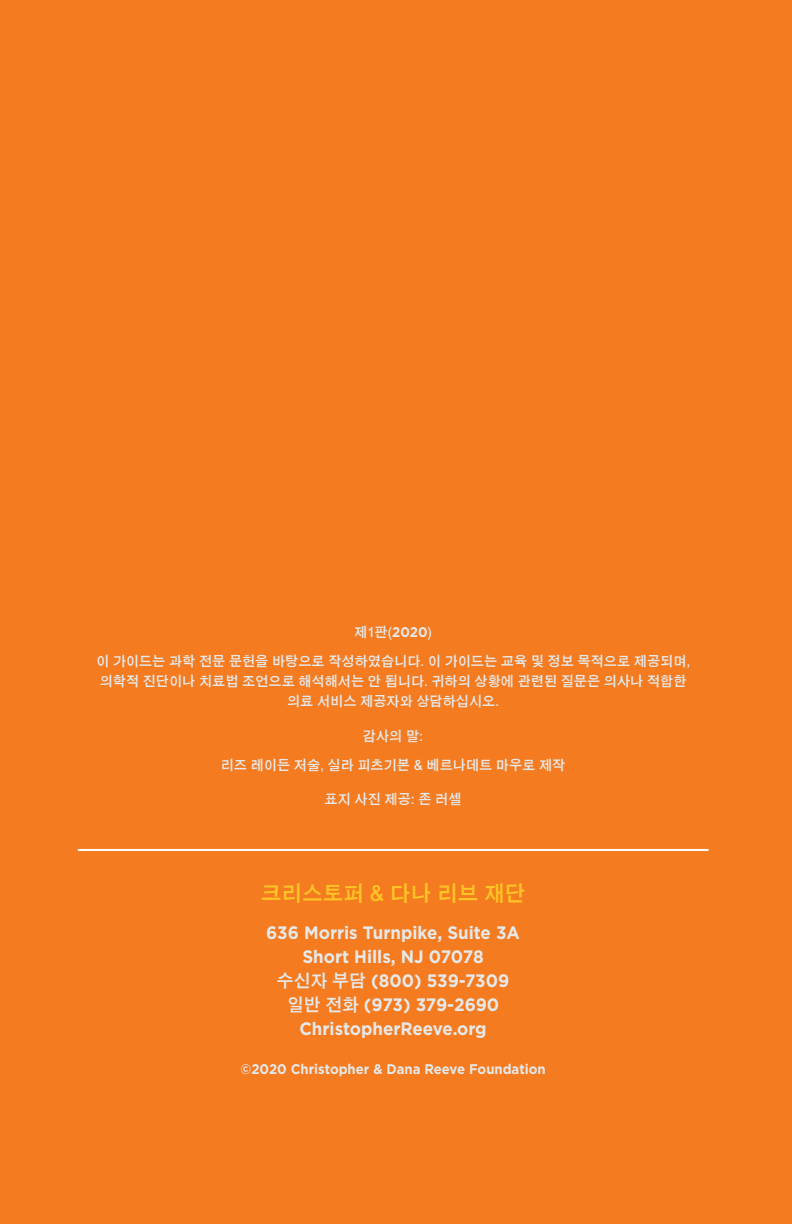
<style>
.page{position:relative;width:792px;height:1224px;background:#f47b20}
.page>*{position:absolute;margin:0;border:0;box-sizing:border-box;transform-origin:0 0}
.t1{font:22px "DFK Hei Bd MAC KSC H";color:#ffc425;scale:.94 1}
.t2{font:700 18px/24px "Gotham";color:#e6e9ea;text-align:center;scale:.94 1}
.t3{font:14px/29px "DFK Hei Bd MAC KSC H";color:#e6e9ea;text-align:center;scale:.94 1}
.t4{font:700 14px "Gotham";color:#e6e9ea;scale:.94 1}
.s1{font-family:"Gotham";font-weight:700}
.s2{font-family:"DFK Hei Bd MAC KSC H";font-weight:400}
</style>
<div class="page">
<hr style="left:78px;top:849px;width:630px;height:2px;background:#fff">
<p class="t3" style="left:96px;top:618px;width:634px">제1판(<span class="s1">2020</span>)<br>이 가이드는 과학 전문 문헌을 바탕으로 작성하였습니다. 이 가이드는 교육 및 정보 목적으로 제공되며,</p>
<p class="t3" style="left:100px;top:672px;width:626px;line-height:20px">의학적 진단이나 치료법 조언으로 해석해서는 안 됩니다. 귀하의 상황에 관련된 질문은 의사나 적합한 의료 서비스 제공자와 상담하십시오.</p>
<p class="t3" style="left:221px;top:722px;width:368px">감사의 말:<br>리즈 레이든 저술, 실라 피츠기본 &amp; 베르나데트 마우로 제작</p>
<p class="t3" style="left:325px;top:785px;width:147px">표지 사진 제공: 존 러셀</p>
<h1 class="t1" style="left:261px;top:882px;width:283px">크리스토퍼 &amp; 다나 리브 재단</h1>
<p class="t2" style="left:266px;top:921px;width:271px">636 Morris Turnpike, Suite 3A<br>Short Hills, NJ 07078<br><span class="s2">수신자 부담</span> (800) 539-7309 <span class="s2">일반 전화</span> (973) 379-2690<br>ChristopherReeve.org</p>
<p class="t4" style="left:241px;top:1059px;width:326px">©2020 Christopher &amp; Dana Reeve Foundation</p>
</div>
